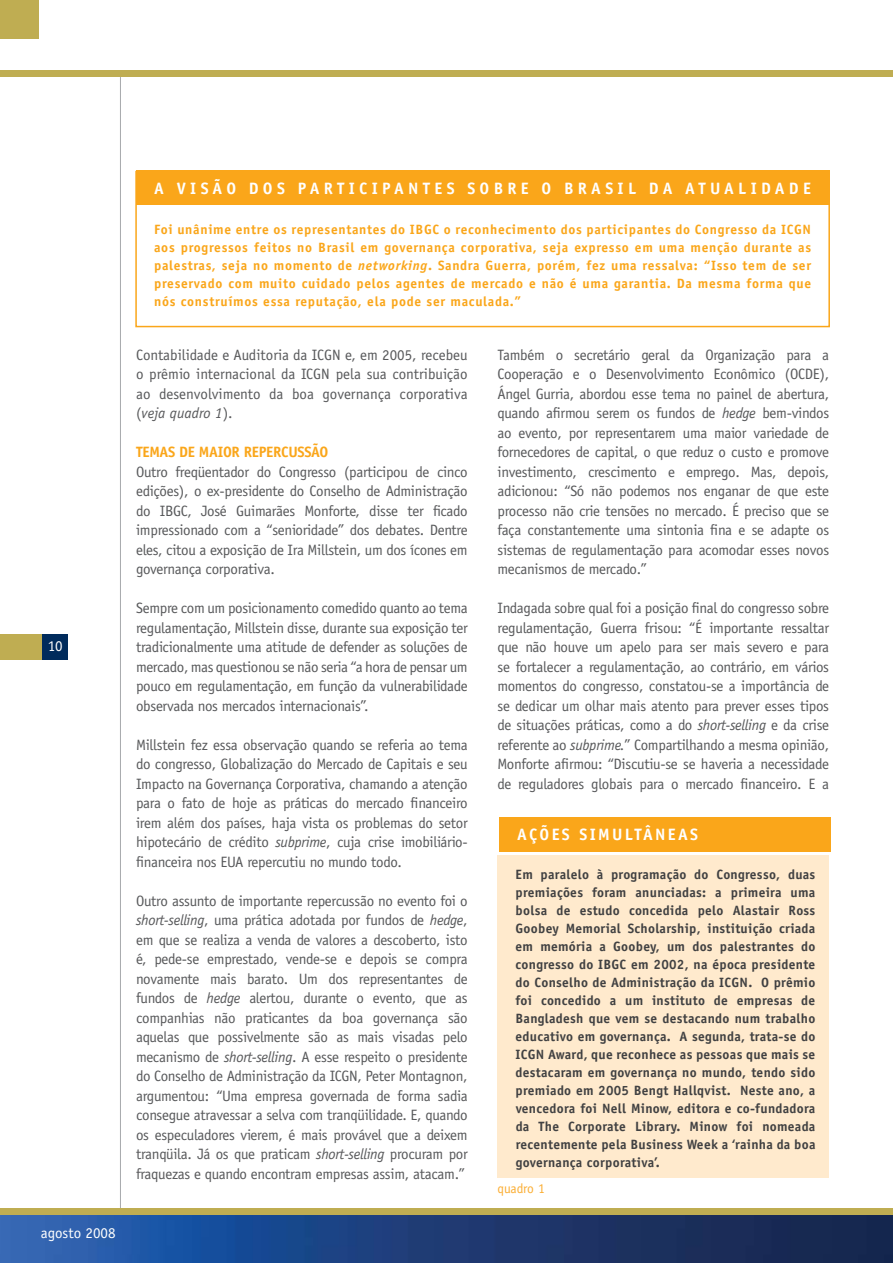
<style>
.page{position:relative;width:893px;height:1263px;background:#fff}
.page>*{position:absolute;margin:0;border:0;box-sizing:border-box;transform-origin:0 0}
.t1{font:700 16.5px "Officina Sans Std";letter-spacing:.235em;color:#fff}
.t2{font:15px/19.5px "Officina Sans Std";letter-spacing:-.02em;color:#58595b;text-align:justify}
.t3{font:700 15px "Officina Sans Std";letter-spacing:-.02em;color:#faa61a}
.t4{font:15px "Officina Sans Std";color:#fff}
.t5{font:700 13.5px/18px "Officina Sans Std";letter-spacing:.02em;color:#414142;text-align:justify}
.t6{font:700 13.5px/18px "Officina Sans Std";letter-spacing:.05em;color:#faa61a;text-align:justify}
.t7{font:13.5px "Officina Sans Std";letter-spacing:-.02em;color:#fbae34}
.s1{font-style:italic}
</style>
<div class="page">
<hr style="left:120px;top:72px;width:1px;height:1148px;background:#a7a9ac">
<img style="left:0;top:1215px;width:893px;height:48px">
<div style="left:0;top:634px;width:43px;height:25px;background:#bfad52"></div>
<div style="left:42px;top:634px;width:25px;height:25px;background:#002b5c"></div>
<div style="left:0;top:0;width:38px;height:38px;background:#bfad52"></div>
<div style="left:0;top:70px;width:893px;height:6px;background:#bfad52"></div>
<div style="left:0;top:1209px;width:893px;height:6px;background:#bfad52"></div>
<div style="left:135px;top:171px;width:695px;height:156px;border:2px solid #faa61a"></div>
<div style="left:136px;top:171px;width:693px;height:34px;background:#faa61a"></div>
<div style="left:499px;top:817px;width:332px;height:34px;background:#faa61a"></div>
<div style="left:497px;top:855px;width:332px;height:323px;background:#ffeacd"></div>
<p class="t4" style="left:48px;top:637px;width:16px">10</p>
<p class="t4" style="left:41px;top:1224px;width:76px">agosto 2008</p>
<p class="t1" style="left:154px;top:178px;width:34px">A vis</p>
<p class="t1" style="left:213px;top:178px;width:49px">ão dos</p>
<p class="t1" style="left:298px;top:178px;width:62px">pa rtici</p>
<p class="t1" style="left:382px;top:178px;width:63px">pan tes</p>
<p class="t1" style="left:467px;top:178px;width:13px">sob</p>
<p class="t1" style="left:507px;top:178px;width:96px">re o Brasi</p>
<p class="t1" style="left:628px;top:178px;width:33px">l da</p>
<p class="t1" style="left:685px;top:178px;width:79px">atua lidade</p>
<p class="t6" style="left:154px;top:220px;width:658px">Foi unânime entre os representantes do IBGC o reconhecimento dos participantes do Congresso da ICGN aos progressos feitos no Brasil em governança corporativa, seja expresso em uma menção durante as palestras, seja no momento de <span class="s1">networking</span>. Sandra Guerra, porém, fez uma ressalva: “Isso tem de ser preservado com muito cuidado pelos agentes de mercado e não é uma garantia. Da mesma forma que nós construímos essa reputação, ela pode ser maculada.”</p>
<p class="t2" style="left:136px;top:345px;width:333px">Contabilidade e Auditoria da ICGN e, em 2005, recebeu o prêmio internacional da ICGN pela sua contribuição ao desenvolvimento da boa governança corporativa (<span class="s1">veja quadro 1</span>).</p>
<p class="t3" style="left:136px;top:443px;width:9px">Temas</p>
<p class="t3" style="left:179px;top:443px;width:29px">de maio</p>
<p class="t3" style="left:232px;top:443px;width:97px">r repercussão</p>
<p class="t2" style="left:136px;top:462px;width:333px">Outro freqüentador do Congresso (participou de cinco edições), o ex-presidente do Conselho de Administração do IBGC, José Guimarães Monforte, disse ter ficado impressionado com a “senioridade” dos debates. Dentre eles, citou a exposição de Ira Millstein, um dos ícones em governança corporativa.</p>
<p class="t2" style="left:136px;top:598px;width:333px">Sempre com um posicionamento comedido quanto ao tema regulamentação, Millstein disse, durante sua exposição ter tradicionalmente uma atitude de defender as soluções de mercado, mas questionou se não seria “a hora de pensar um pouco em regulamentação, em função da vulnerabilidade observada nos mercados internacionais”.</p>
<p class="t2" style="left:136px;top:735px;width:333px">Millstein fez essa observação quando se referia ao tema do congresso, Globalização do Mercado de Capitais e seu Impacto na Governança Corporativa, chamando a atenção para o fato de hoje as práticas do mercado financeiro irem além dos países, haja vista os problemas do setor hipotecário de crédito <span class="s1">subprime</span>, cuja crise imobiliário&shy;financeira nos EUA repercutiu no mundo todo.</p>
<p class="t2" style="left:136px;top:891px;width:333px">Outro assunto de importante repercussão no evento foi o <span class="s1">short-selling</span>, uma prática adotada por fundos de <span class="s1">hedge</span>, em que se realiza a venda de valores a descoberto, isto é, pede-se emprestado, vende-se e depois se compra novamente mais barato. Um dos representantes de fundos de <span class="s1">hedge</span> alertou, durante o evento, que as companhias não praticantes da boa governança são aquelas que possivelmente são as mais visadas pelo mecanismo de <span class="s1">short-selling</span>. A esse respeito o presidente do Conselho de Administração da ICGN, Peter Montagnon, argumentou: “Uma empresa governada de forma sadia consegue atravessar a selva com tranqüilidade. E, quando os especuladores vierem, é mais provável que a deixem tranqüila. Já os que praticam <span class="s1">short-selling</span> procuram por fraquezas e quando encontram empresas assim, atacam.”</p>
<p class="t2" style="left:497px;top:345px;width:333px">Também o secretário geral da Organização para a Cooperação e o Desenvolvimento Econômico (OCDE), Ángel Gurria, abordou esse tema no painel de abertura, quando afirmou serem os fundos de <span class="s1">hedge</span> bem-vindos ao evento, por representarem uma maior variedade de fornecedores de capital, o que reduz o custo e promove investimento, crescimento e emprego. Mas, depois, adicionou: “Só não podemos nos enganar de que este processo não crie tensões no mercado. É preciso que se faça constantemente uma sintonia fina e se adapte os sistemas de regulamentação para acomodar esses novos mecanismos de mercado.”</p>
<p class="t2" style="left:497px;top:598px;width:333px">Indagada sobre qual foi a posição final do congresso sobre regulamentação, Guerra frisou: “É importante ressaltar que não houve um apelo para ser mais severo e para se fortalecer a regulamentação, ao contrário, em vários momentos do congresso, constatou-se a importância de se dedicar um olhar mais atento para prever esses tipos de situações práticas, como a do <span class="s1">short-selling</span> e da crise referente ao <span class="s1">subprime.</span>” Compartilhando a mesma opinião, Monforte afirmou: “Discutiu-se se haveria a necessidade de reguladores globais para o mercado financeiro. E a</p>
<p class="t1" style="left:517px;top:824px;width:73px">Ações sim</p>
<p class="t1" style="left:612px;top:824px;width:55px">ultâneas</p>
<p class="t5" style="left:516px;top:865px;width:301px">Em paralelo à programação do Congresso, duas premiações foram anunciadas: a primeira uma bolsa de estudo concedida pelo Alastair Ross Goobey Memorial Scholarship, instituição criada em memória a Goobey, um dos palestrantes do congresso do IBGC em 2002, na época presidente do Conselho de Administração da ICGN. O prêmio foi concedido a um instituto de empresas de Bangladesh que vem se destacando num trabalho educativo em governança. A segunda, trata-se do ICGN Award, que reconhece as pessoas que mais se destacaram em governança no mundo, tendo sido premiado em 2005 Bengt Hallqvist. Neste ano, a vencedora foi Nell Minow, editora e co-fundadora da The Corporate Library. Minow foi nomeada recentemente pela Business Week a ‘rainha da boa governança corporativa’.</p>
<p class="t7" style="left:497px;top:1181px;width:49px">quadro 1</p>
</div>
